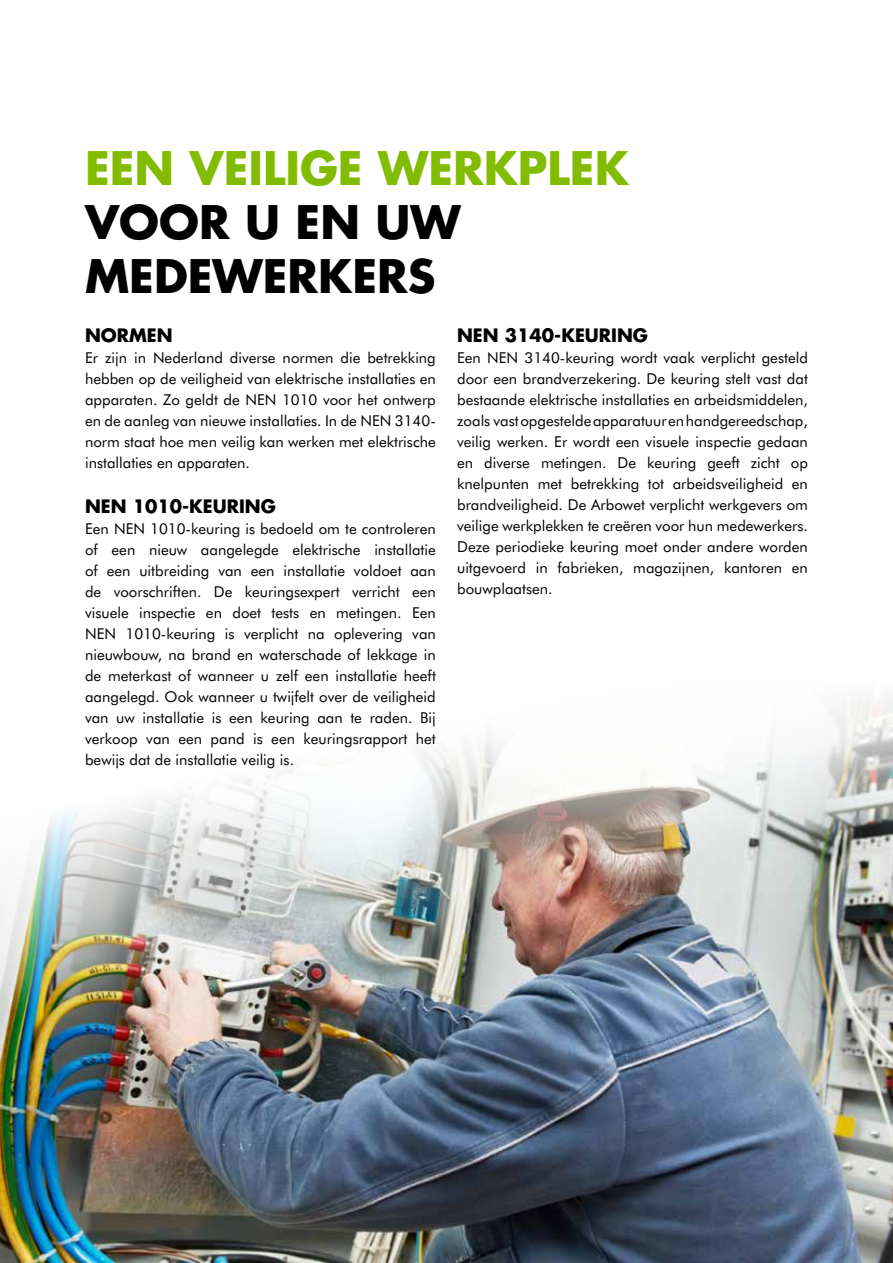
<style>
.page{position:relative;width:893px;height:1263px;background:#fff}
.page>*{position:absolute;margin:0;border:0;box-sizing:border-box;transform-origin:0 0}
.t1{font:700 45px/54px "Futura";color:#000}
.t2{font:700 45px "Futura";color:#82bc00}
.t3{font:700 18px "Futura";color:#000}
.t4{font:15px/21px "Futura BT";color:#000;text-align:justify}
</style>
<div class="page">
<img style="left:0;top:697px;width:893px;height:566px">
<h1 class="t2" style="left:85px;top:137px;width:545px">EEN VEILIGE WERKPLEK</h1>
<h1 class="t1" style="left:85px;top:194px;width:377px">VOOR U EN UW<br>MEDEWERKERS</h1>
<p class="t3" style="left:457px;top:323px;width:15px">NEN</p>
<p class="t3" style="left:505px;top:323px;width:145px">3140-KEURING</p>
<p class="t4" style="left:457px;top:347px;width:352px">Een NEN 3140-keuring wordt vaak verplicht gesteld door een brandverzekering. De keuring stelt vast dat bestaande elektrische installaties en arbeidsmiddelen, zoals vast opgestelde apparatuur en handgereedschap, veilig werken. Er wordt een visuele inspectie gedaan en diverse metingen. De keuring geeft zicht op knelpunten met betrekking tot arbeidsveiligheid en brandveiligheid. De Arbowet verplicht werkgevers om veilige werkplekken te creëren voor hun medewerkers.<br>Deze periodieke keuring moet onder andere worden uitgevoerd in fabrieken, magazijnen, kantoren en bouwplaatsen.</p>
<p class="t3" style="left:85px;top:323px;width:89px">NORMEN</p>
<p class="t4" style="left:85px;top:347px;width:352px">Er zijn in Nederland diverse normen die betrekking hebben op de veiligheid van elektrische installaties en apparaten. Zo geldt de NEN 1010 voor het ontwerp en de aanleg van nieuwe installaties. In de NEN 3140- norm staat hoe men veilig kan werken met elektrische installaties en apparaten.</p>
<p class="t3" style="left:85px;top:494px;width:15px">NEN</p>
<p class="t3" style="left:133px;top:494px;width:145px">1010-KEURING</p>
<p class="t4" style="left:85px;top:518px;width:352px">Een NEN 1010-keuring is bedoeld om te controleren of een nieuw aangelegde elektrische installatie of een uitbreiding van een installatie voldoet aan de voorschriften. De keuringsexpert verricht een visuele inspectie en doet tests en metingen. Een NEN 1010-keuring is verplicht na oplevering van nieuwbouw, na brand en waterschade of lekkage in de meterkast of wanneer u zelf een installatie heeft aangelegd. Ook wanneer u twijfelt over de veiligheid van uw installatie is een keuring aan te raden. Bij verkoop van een pand is een keuringsrapport het bewijs dat de installatie veilig is.</p>
</div>
